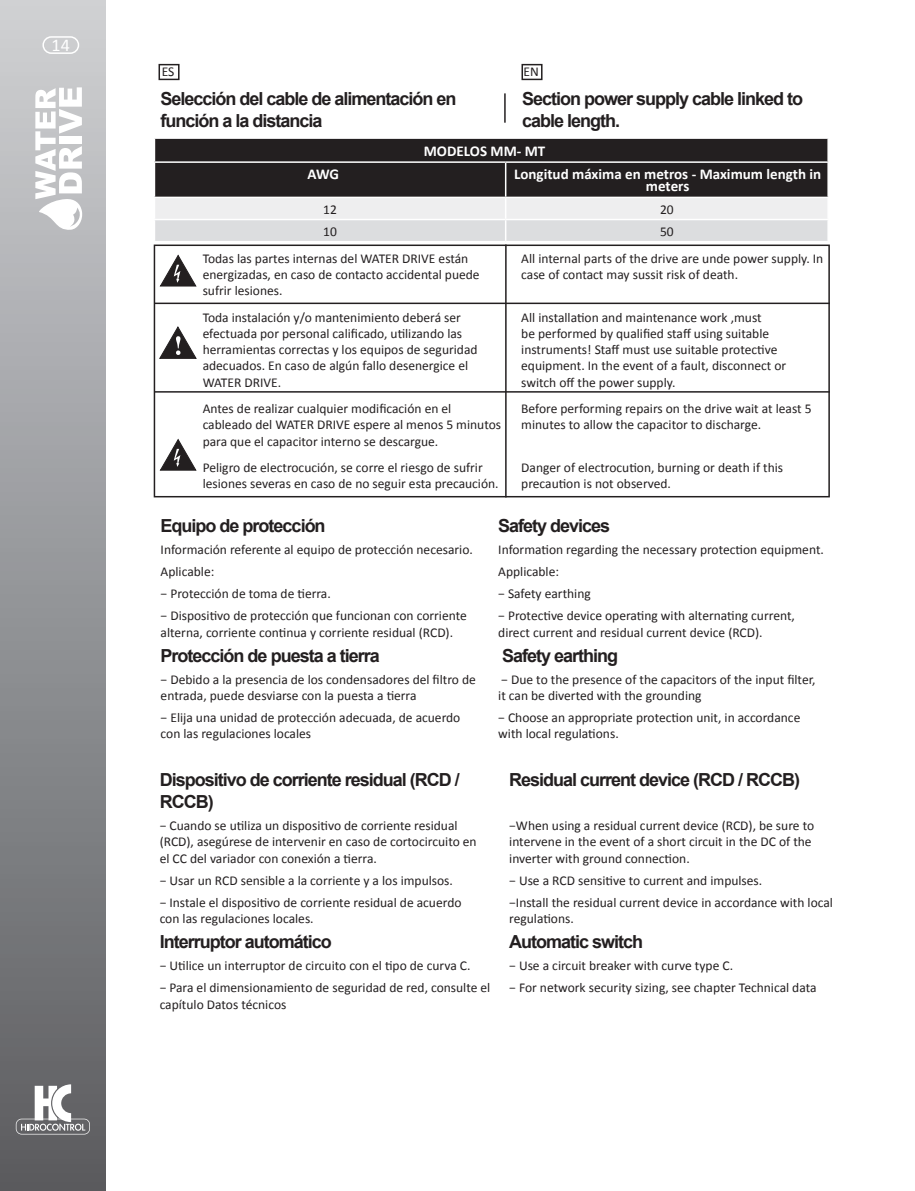
<style>
.page{position:relative;width:915px;height:1191px;background:#fff}
.page>*{position:absolute;margin:0;border:0;box-sizing:border-box;transform-origin:0 0}
.t1{font:700 18px/21.6px "Arial";letter-spacing:-.055em;color:#231f20}
.t2{font:18px "Calibri";color:#fff}
.HEADDER_TXT{font:700 15px/12px "Calibri";color:#fff;text-align:center}
.P_center{font:13.5px/16.2px "Calibri";color:#231f20}
</style>
<div class="page">
<div style="left:0;top:0;width:106px;height:1191px;background:linear-gradient(to bottom,#cfd1d4,#5a5b5f)"></div>
<svg style="left:16px;top:1084px;width:74px;height:50px"></svg>
<div style="left:42px;top:36px;width:37px;height:18px;border:2px solid #fff;border-radius:8px"></div>
<svg style="left:35px;top:87px;width:48px;height:144px"></svg>
<svg style="left:154px;top:139px;width:674px;height:102px;background:#7b797b"></svg>
<hr style="left:505px;top:244px;width:1px;height:253px;background:#231f20">
<hr style="left:504px;top:93px;width:1px;height:30px;background:#231f20">
<svg style="left:159px;top:254px;width:38px;height:33px"></svg>
<svg style="left:159px;top:438px;width:38px;height:33px"></svg>
<svg style="left:159px;top:326px;width:37px;height:33px"></svg>
<div style="left:154px;top:244px;width:675px;height:253px;border:2px solid #231f20"></div>
<hr style="left:154px;top:302px;width:675px;height:2px;background:#231f20">
<hr style="left:154px;top:391px;width:675px;height:1px;background:#231f20">
<div style="left:158px;top:64px;width:21px;height:16px;border:2px solid #231f20"></div>
<div style="left:521px;top:64px;width:21px;height:16px;border:2px solid #231f20"></div>
<h1 class="t2" style="left:52px;top:32px;width:20px">14</h1>
<p class="P_center" style="left:162px;top:63px;width:14px">ES</p>
<p class="P_center" style="left:523px;top:63px;width:17px">EN</p>
<p class="t1" style="left:160px;top:89px;width:297px">Selección del cable de alimentación en función a la distancia</p>
<p class="t1" style="left:522px;top:89px;width:282px">Section power supply cable linked to cable length.</p>
<p class="HEADDER_TXT" style="left:423px;top:145px;width:123px">MODELOS MM- MT</p>
<p class="HEADDER_TXT" style="left:307px;top:168px;width:33px">AWG</p>
<p class="HEADDER_TXT" style="left:514px;top:168px;width:308px">Longitud máxima en metros - Maximum length in meters</p>
<p class="P_center" style="left:323px;top:200px;width:15px">12</p>
<p class="P_center" style="left:659px;top:200px;width:15px">20</p>
<p class="P_center" style="left:323px;top:223px;width:15px">10</p>
<p class="P_center" style="left:659px;top:223px;width:15px">50</p>
<p class="P_center" style="left:202px;top:250px;width:278px">Todas las partes internas del WATER DRIVE están energizadas, en caso de contacto accidental puede sufrir lesiones.</p>
<p class="P_center" style="left:521px;top:250px;width:303px">All internal parts of the drive are unde power supply. In case of contact may sussit risk of death.</p>
<p class="P_center" style="left:202px;top:309px;width:276px">Toda instalación y/o mantenimiento deberá ser efectuada por personal calificado, utilizando las herramientas correctas y los equipos de seguridad adecuados. En caso de algún fallo desenergice el WATER DRIVE.</p>
<p class="P_center" style="left:521px;top:309px;width:266px">All installation and maintenance work ,must<br>be performed by qualified staff using suitable instruments! Staff must use suitable protective equipment. In the event of a fault, disconnect or switch off the power supply.</p>
<p class="P_center" style="left:202px;top:400px;width:300px">Antes de realizar cualquier modificación en el cableado del WATER DRIVE espere al menos 5 minutos para que el capacitor interno se descargue.</p>
<p class="P_center" style="left:521px;top:400px;width:292px">Before performing repairs on the drive wait at least 5 minutes to allow the capacitor to discharge.</p>
<p class="P_center" style="left:202px;top:459px;width:297px">Peligro de electrocución, se corre el riesgo de sufrir lesiones severas en caso de no seguir esta precaución.</p>
<p class="P_center" style="left:521px;top:459px;width:263px">Danger of electrocution, burning or death if this precaution is not observed.</p>
<p class="t1" style="left:160px;top:515px;width:166px">Equipo de protección</p>
<p class="t1" style="left:498px;top:515px;width:113px">Safety devices</p>
<p class="P_center" style="left:160px;top:541px;width:314px">Información referente al equipo de protección necesario.</p>
<p class="P_center" style="left:498px;top:541px;width:327px">Information regarding the necessary protection equipment.</p>
<p class="P_center" style="left:160px;top:563px;width:55px">Aplicable:</p>
<p class="P_center" style="left:498px;top:563px;width:62px">Applicable:</p>
<p class="P_center" style="left:160px;top:585px;width:172px">− Protección de toma de tierra.</p>
<p class="P_center" style="left:498px;top:585px;width:94px">− Safety earthing</p>
<p class="P_center" style="left:160px;top:607px;width:307px">− Dispositivo de protección que funcionan con corriente alterna, corriente continua y corriente residual (RCD).</p>
<p class="P_center" style="left:498px;top:607px;width:298px">− Protective device operating with alternating current, direct current and residual current device (RCD).</p>
<p class="t1" style="left:160px;top:645px;width:220px">Protección de puesta a tierra</p>
<p class="t1" style="left:502px;top:645px;width:117px">Safety earthing</p>
<p class="P_center" style="left:160px;top:671px;width:316px">− Debido a la presencia de los condensadores del filtro de entrada, puede desviarse con la puesta a tierra</p>
<p class="P_center" style="left:498px;top:671px;width:319px">− Due to the presence of the capacitors of the input filter, it can be diverted with the grounding</p>
<p class="P_center" style="left:160px;top:709px;width:301px">− Elija una unidad de protección adecuada, de acuerdo con las regulaciones locales</p>
<p class="P_center" style="left:498px;top:709px;width:303px">− Choose an appropriate protection unit, in accordance with local regulations.</p>
<p class="t1" style="left:160px;top:770px;width:301px">Dispositivo de corriente residual (RCD /<br>RCCB)</p>
<p class="t1" style="left:509px;top:770px;width:292px">Residual current device (RCD / RCCB)</p>
<p class="P_center" style="left:160px;top:817px;width:318px">− Cuando se utiliza un dispositivo de corriente residual (RCD), asegúrese de intervenir en caso de cortocircuito en el CC del variador con conexión a tierra.</p>
<p class="P_center" style="left:509px;top:817px;width:306px">−When using a residual current device (RCD), be sure to intervene in the event of a short circuit in the DC of the inverter with ground connection.</p>
<p class="P_center" style="left:160px;top:871px;width:295px">− Usar un RCD sensible a la corriente y a los impulsos.</p>
<p class="P_center" style="left:509px;top:871px;width:254px">− Use a RCD sensitive to current and impulses.</p>
<p class="P_center" style="left:160px;top:893px;width:303px">− Instale el dispositivo de corriente residual de acuerdo con las regulaciones locales.</p>
<p class="P_center" style="left:509px;top:893px;width:325px">−Install the residual current device in accordance with local regulations.</p>
<p class="t1" style="left:160px;top:931px;width:173px">Interruptor automático</p>
<p class="t1" style="left:509px;top:931px;width:135px">Automatic switch</p>
<p class="P_center" style="left:160px;top:957px;width:312px">− Utilice un interruptor de circuito con el tipo de curva C.</p>
<p class="P_center" style="left:509px;top:957px;width:225px">− Use a circuit breaker with curve type C.</p>
<p class="P_center" style="left:160px;top:979px;width:332px">− Para el dimensionamiento de seguridad de red, consulte el capítulo Datos técnicos</p>
<p class="P_center" style="left:509px;top:979px;width:309px">− For network security sizing, see chapter Technical data</p>
</div>
